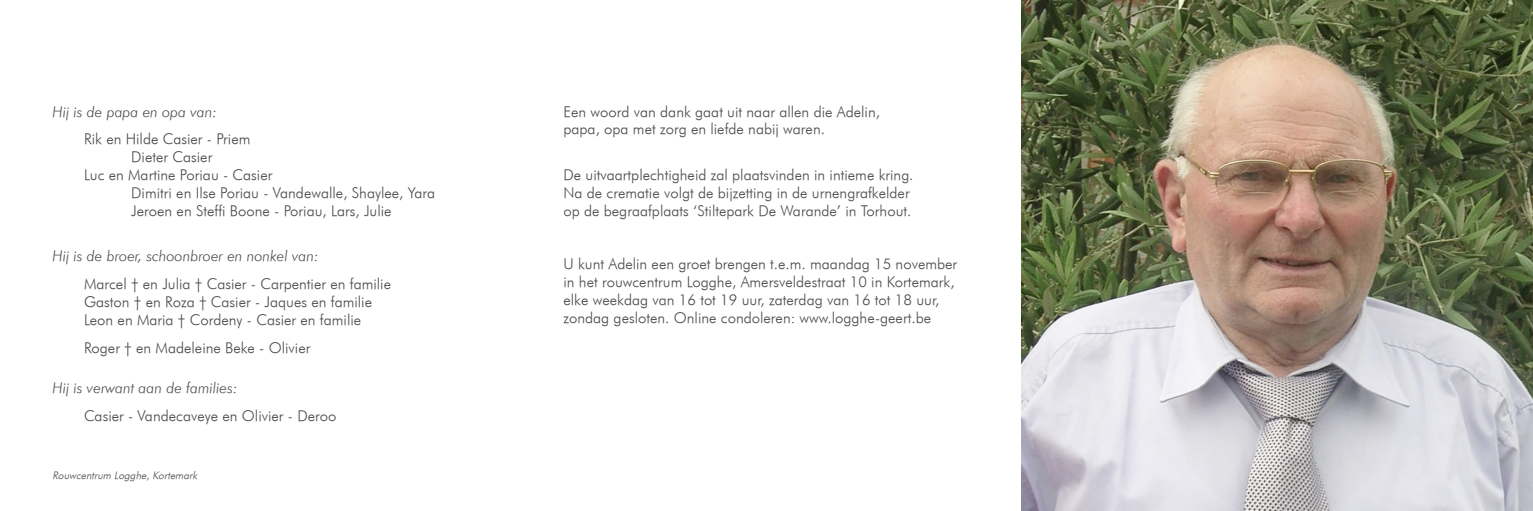
<style>
.page{position:relative;width:1533px;height:511px;background:#fff}
.page>*{position:absolute;margin:0;border:0;box-sizing:border-box;transform-origin:0 0}
.t1{font:italic 14.88px "Futura";color:#4b4c4d}
.t2{font:italic 300 14.88px "Futura";color:#4b4c4d}
.t3{font:italic 10.5px "Futura";color:#4b4c4d}
</style>
<div class="page">
<img style="left:1022px;top:0;width:511px;height:511px">
<p class="t2" style="left:52px;top:102px;width:166px">Hij is de papa en opa van:</p>
<p class="t1" style="left:84px;top:130px;width:168px">Rik en Hilde Casier - Priem</p>
<p class="t1" style="left:131px;top:148px;width:83px">Dieter Casier</p>
<p class="t1" style="left:84px;top:166px;width:190px">Luc en Martine Poriau - Casier</p>
<p class="t1" style="left:131px;top:184px;width:305px">Dimitri en Ilse Poriau - Vandewalle, Shaylee, Yara</p>
<p class="t1" style="left:131px;top:201px;width:262px">Jeroen en Steffi Boone - Poriau, Lars, Julie</p>
<p class="t2" style="left:52px;top:247px;width:268px">Hij is de broer, schoonbroer en nonkel van:</p>
<p class="t1" style="left:84px;top:275px;width:309px">Marcel † en Julia † Casier - Carpentier en familie</p>
<p class="t1" style="left:84px;top:293px;width:290px">Gaston † en Roza † Casier - Jaques en familie</p>
<p class="t1" style="left:84px;top:311px;width:279px">Leon en Maria † Cordeny - Casier en familie</p>
<p class="t1" style="left:84px;top:338px;width:228px">Roger † en Madeleine Beke - Olivier</p>
<p class="t2" style="left:52px;top:379px;width:187px">Hij is verwant aan de families:</p>
<p class="t1" style="left:84px;top:407px;width:254px">Casier - Vandecaveye en Olivier - Deroo</p>
<p class="t3" style="left:52px;top:469px;width:149px">Rouwcentrum Logghe, Kortemark</p>
<p class="t1" style="left:563px;top:102px;width:318px">Een woord van dank gaat uit naar allen die Adelin,</p>
<p class="t1" style="left:563px;top:120px;width:263px">papa, opa met zorg en liefde nabij waren.</p>
<p class="t1" style="left:563px;top:166px;width:351px">De uitvaartplechtigheid zal plaatsvinden in intieme kring.</p>
<p class="t1" style="left:563px;top:184px;width:348px">Na de crematie volgt de bijzetting in de urnengrafkelder</p>
<p class="t1" style="left:563px;top:201px;width:349px">op de begraafplaats ‘Stiltepark De Warande’ in Torhout.</p>
<p class="t1" style="left:563px;top:255px;width:395px">U kunt Adelin een groet brengen t.e.m. maandag 15 november</p>
<p class="t1" style="left:563px;top:273px;width:393px">in het rouwcentrum Logghe, Amersveldestraat 10 in Kortemark,</p>
<p class="t1" style="left:563px;top:291px;width:377px">elke weekdag van 16 tot 19 uur, zaterdag van 16 tot 18 uur,</p>
<p class="t1" style="left:563px;top:309px;width:369px">zondag gesloten. Online condoleren: www.logghe-geert.be</p>
</div>
